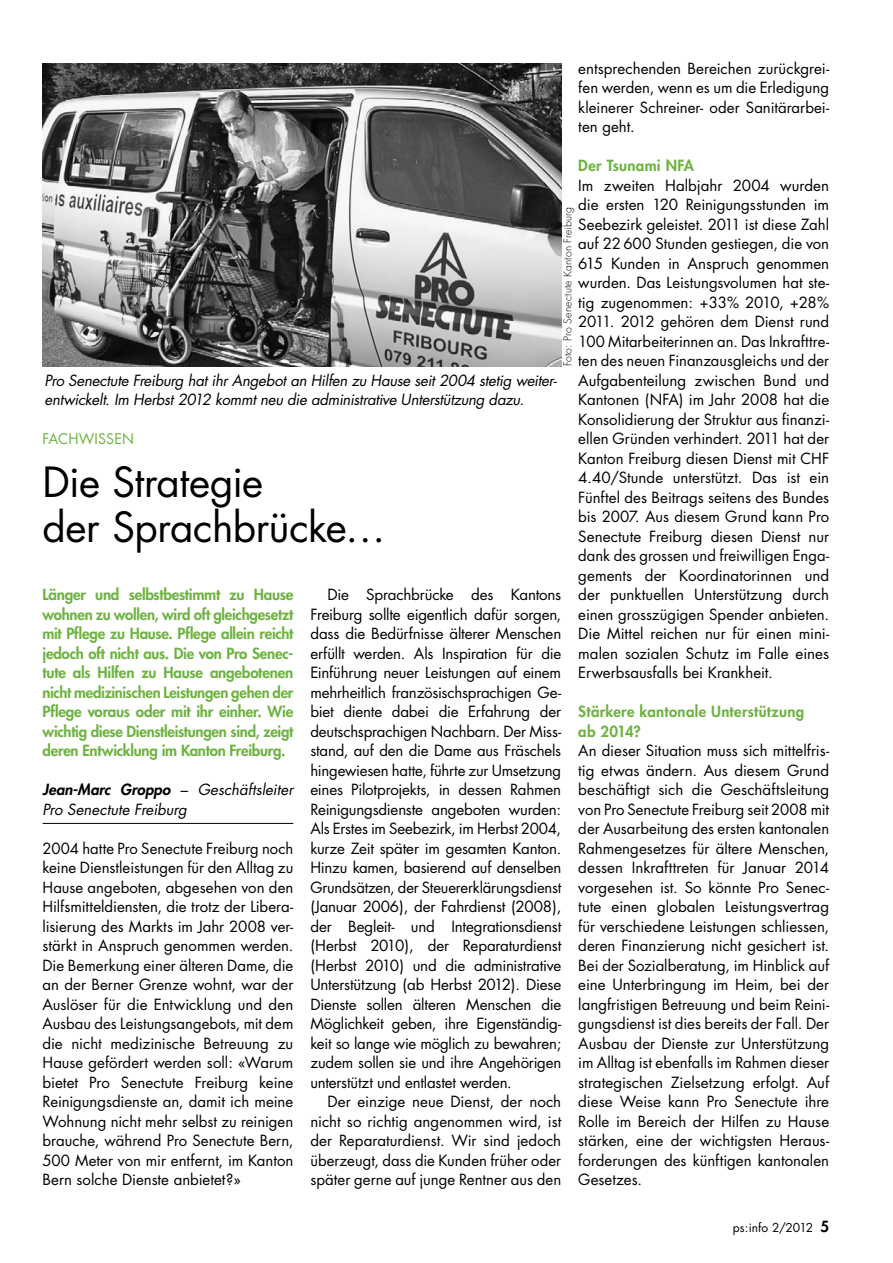
<style>
.page{position:relative;width:893px;height:1263px;background:#fff}
.page>*{position:absolute;margin:0;border:0;box-sizing:border-box;transform-origin:0 0}
.t1{font:40.5px/45px "Futura";letter-spacing:-.01em;color:#000}
.t2{font:15px/19.5px "Futura";color:#000;text-align:justify}
.t3{font:800 15px/19.5px "Futura";letter-spacing:-.015em;color:#6db340;text-align:justify}
.t4{font:italic 15px/19.5px "Futura";letter-spacing:-.015em;color:#000}
.t5{font:800 15px/19.5px "Futura";letter-spacing:.015em;color:#6db340}
.t6{font:14.25px "Futura";letter-spacing:.005em;color:#6db340}
.t7{font:12px "Futura";letter-spacing:-.005em;color:#000}
.t8{font:300 10.5px "Futura";letter-spacing:.015em;color:#000}
.s1{font-weight:800}
.s2{font-weight:800;font-size:15px}
</style>
<div class="page">
<img style="left:43px;top:64px;width:518px;height:302px">
<hr style="left:43px;top:823px;width:250px;height:1px;background:#000">
<p class="t2" style="left:578px;top:58px;width:252px">entsprechenden Bereichen zurückgrei&shy;fen werden, wenn es um die Erledigung kleinerer Schreiner- oder Sanitärarbei&shy;ten geht.</p>
<p class="t5" style="left:578px;top:155px;width:117px">Der Tsunami NFA</p>
<p class="t2" style="left:578px;top:175px;width:252px">Im zweiten Halbjahr 2004 wurden die ersten 120 Reinigungsstunden im Seebezirk geleistet. 2011 ist diese Zahl auf 22 600 Stunden gestiegen, die von 615 Kunden in Anspruch genommen wurden. Das Leistungsvolumen hat ste&shy;tig zugenommen: +33% 2010, +28% 2011. 2012 gehören dem Dienst rund 100 Mitarbeiterinnen an. Das Inkrafttre&shy;ten des neuen Finanzausgleichs und der Aufgabenteilung zwischen Bund und Kantonen (NFA) im Jahr 2008 hat die Konsolidierung der Struktur aus finanzi&shy;ellen Gründen verhindert. 2011 hat der Kanton Freiburg diesen Dienst mit CHF 4.40/Stunde unterstützt. Das ist ein Fünftel des Beitrags seitens des Bundes bis 2007. Aus diesem Grund kann Pro Senectute Freiburg diesen Dienst nur dank des grossen und freiwilligen Enga&shy;gements der Koordinatorinnen und der punktuellen Unterstützung durch einen grosszügigen Spender anbieten.<br>Die Mittel reichen nur für einen mini&shy;malen sozialen Schutz im Falle eines Erwerbsausfalls bei Krankheit.</p>
<p class="t5" style="left:578px;top:701px;width:227px">Stärkere kantonale Unterstützung ab 2014?</p>
<p class="t2" style="left:578px;top:741px;width:252px">An dieser Situation muss sich mittelfris&shy;tig etwas ändern. Aus diesem Grund beschäftigt sich die Geschäftsleitung von Pro Senectute Freiburg seit 2008 mit der Ausarbeitung des ersten kantonalen Rahmengesetzes für ältere Menschen, dessen Inkrafttreten für Januar 2014 vorgesehen ist. So könnte Pro Senec&shy;tute einen globalen Leistungsvertrag für verschiedene Leistungen schliessen, deren Finanzierung nicht gesichert ist.<br>Bei der Sozialberatung, im Hinblick auf eine Unterbringung im Heim, bei der langfristigen Betreuung und beim Reini&shy;gungsdienst ist dies bereits der Fall. Der Ausbau der Dienste zur Unterstützung im Alltag ist ebenfalls im Rahmen dieser strategischen Zielsetzung erfolgt. Auf diese Weise kann Pro Senectute ihre Rolle im Bereich der Hilfen zu Hause stärken, eine der wichtigsten Heraus&shy;forderungen des künftigen kantonalen Gesetzes.</p>
<p class="t8" style="left:561px;top:366px;width:161px;rotate:-90deg">Foto: Pro Senectute Kanton Freiburg</p>
<p class="t4" style="left:45px;top:370px;width:514px">Pro Senectute Freiburg hat ihr Angebot an Hilfen zu Hause seit 2004 stetig weiter&shy;entwickelt. Im Herbst 2012 kommt neu die administrative Unterstützung dazu.</p>
<p class="t6" style="left:43px;top:430px;width:93px">FACHWISSEN</p>
<h1 class="t1" style="left:43px;top:460px;width:345px">Die Strategie<br>der Sprachbrücke…</h1>
<p class="t3" style="left:43px;top:584px;width:252px">Länger und selbstbestimmt zu Hause wohnen zu wollen, wird oft gleichgesetzt mit Pflege zu Hause. Pflege allein reicht jedoch oft nicht aus. Die von Pro Senec&shy;tute als Hilfen zu Hause angebotenen nicht medizinischen Leistungen gehen der Pflege voraus oder mit ihr einher. Wie wichtig diese Dienstleistungen sind, zeigt deren Entwicklung im Kanton Freiburg.</p>
<p class="t4" style="left:43px;top:780px;width:252px"><span class="s1">Jean-Marc Groppo</span> – Geschäftsleiter<br>Pro Senectute Freiburg</p>
<p class="t2" style="left:43px;top:838px;width:252px">2004 hatte Pro Senectute Freiburg noch keine Dienstleistungen für den Alltag zu Hause angeboten, abgesehen von den Hilfsmitteldiensten, die trotz der Libera&shy;lisierung des Markts im Jahr 2008 ver&shy;stärkt in Anspruch genommen werden.<br>Die Bemerkung einer älteren Dame, die an der Berner Grenze wohnt, war der Auslöser für die Entwicklung und den Ausbau des Leistungsangebots, mit dem die nicht medizinische Betreuung zu Hause gefördert werden soll: «Warum bietet Pro Senectute Freiburg keine Reinigungsdienste an, damit ich meine Wohnung nicht mehr selbst zu reinigen brauche, während Pro Senectute Bern, 500 Meter von mir entfernt, im Kanton Bern solche Dienste anbietet?»</p>
<p class="t2" style="left:310px;top:585px;width:252px;text-indent:17px">Die Sprachbrücke des Kantons Freiburg sollte eigentlich dafür sorgen, dass die Bedürfnisse älterer Menschen erfüllt werden. Als Inspiration für die Einführung neuer Leistungen auf einem mehrheitlich französischsprachigen Ge&shy;biet diente dabei die Erfahrung der deutschsprachigen Nachbarn. Der Miss&shy;stand, auf den die Dame aus Fräschels hingewiesen hatte, führte zur Umsetzung eines Pilotprojekts, in dessen Rahmen Reinigungsdienste angeboten wurden:<br>Als Erstes im Seebezirk, im Herbst 2004, kurze Zeit später im gesamten Kanton.<br>Hinzu kamen, basierend auf denselben Grundsätzen, der Steuererklärungsdienst (Januar 2006), der Fahrdienst (2008), der Begleit- und Integrationsdienst (Herbst 2010), der Reparaturdienst (Herbst 2010) und die administrative Unterstützung (ab Herbst 2012). Diese Dienste sollen älteren Menschen die Möglichkeit geben, ihre Eigenständig&shy;keit so lange wie möglich zu bewahren; zudem sollen sie und ihre Angehörigen unterstützt und entlastet werden.</p>
<p class="t2" style="left:310px;top:1092px;width:252px;text-indent:17px">Der einzige neue Dienst, der noch nicht so richtig angenommen wird, ist der Reparaturdienst. Wir sind jedoch überzeugt, dass die Kunden früher oder später gerne auf junge Rentner aus den</p>
<p class="t7" style="left:733px;top:1220px;width:98px">ps:info 2/2012 <span class="s2">5</span></p>
</div>
